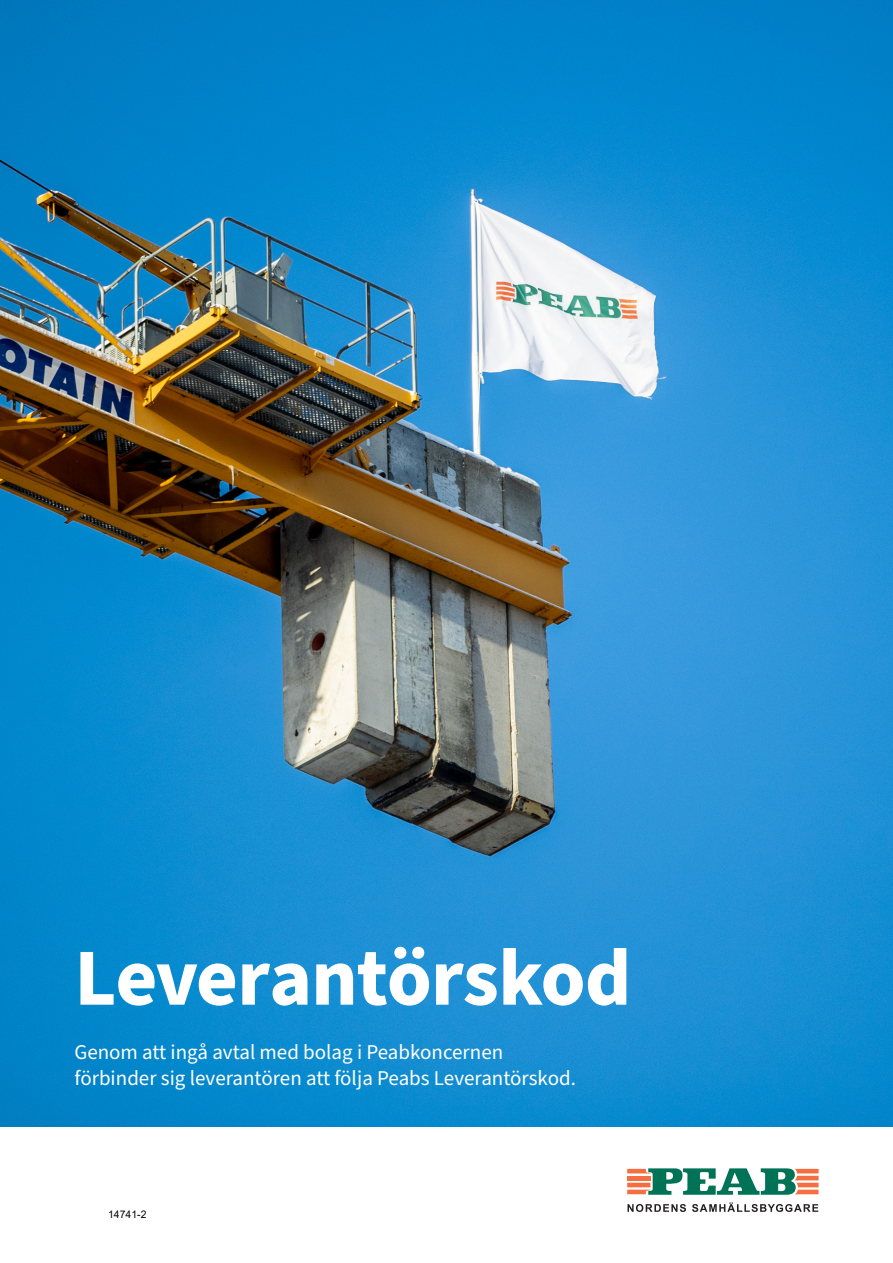
<style>
.page{position:relative;width:893px;height:1263px;background:#fff}
.page>*{position:absolute;margin:0;border:0;box-sizing:border-box;transform-origin:0 0}
.Front__page_header_54_54{font:700 81px "Source Sans Pro";letter-spacing:-.015em;color:#fff}
.Caption___Description_8_11_Bold{font:21px/25.2px "Source Sans Pro";color:#fff}
.t1{font:10.5px "Arial";color:#000}
</style>
<div class="page">
<img style="left:0;top:0;width:893px;height:1127px">
<svg style="left:627px;top:1168px;width:192px;height:27px"></svg>
<svg style="left:627px;top:1204px;width:59px;height:8px"></svg>
<svg style="left:692px;top:1202px;width:126px;height:10px"></svg>
<p class="Front__page_header_54_54" style="left:74px;top:923px;width:558px">Leverantörskod</p>
<p class="Caption___Description_8_11_Bold" style="left:74px;top:1040px;width:503px">Genom att ingå avtal med bolag i Peabkoncernen förbinder sig leverantören att följa Peabs Leverantörskod.</p>
<p class="t1" style="left:108px;top:1207px;width:40px">14741-2</p>
</div>
